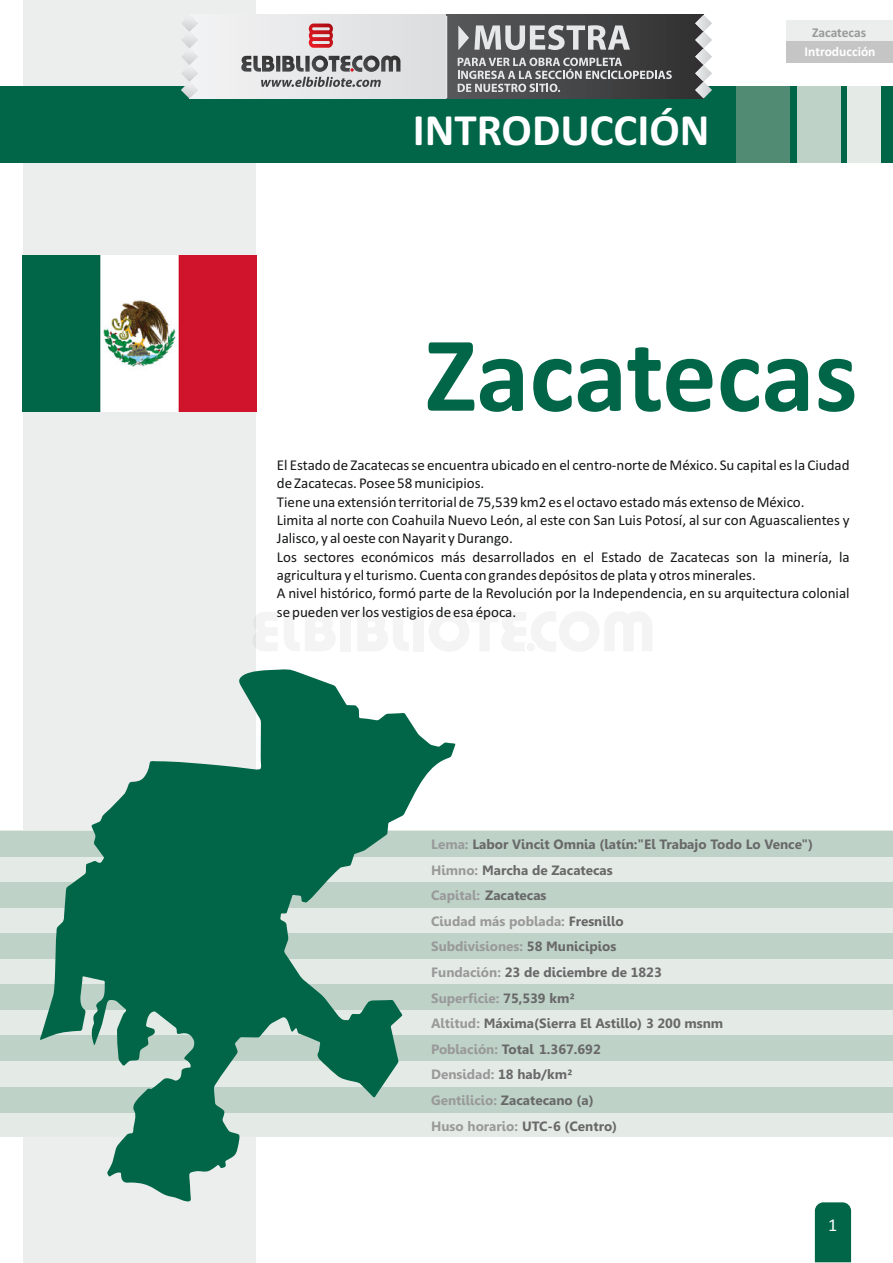
<style>
.page{position:relative;width:893px;height:1263px;background:#fff}
.page>*{position:absolute;margin:0;border:0;box-sizing:border-box;transform-origin:0 0}
.t1{font:700 108px "Calibri";letter-spacing:-.005em;color:#006647}
.t2{font:700 45px "Calibri";color:#fff}
.t3{font:18px "Calibri";color:#fff}
.t4{font:15px/18.3px "Calibri";color:#151616}
.t5{font:700 13.5px/25.7px "Gisha";color:#686868}
.t6{font:700 13.5px "Calibri";color:#fff}
.t7{font:700 13.5px "Calibri";letter-spacing:-.005em;color:#999}
.s1{color:#999}
</style>
<div class="page">
<div style="left:23px;top:0;width:232px;height:1263px;background:#eceded"></div>
<div style="left:786px;top:20px;width:107px;height:22px;background:#eceded"></div>
<div style="left:786px;top:41px;width:107px;height:22px;background:#c5c5c5"></div>
<img style="left:22px;top:256px;width:234px;height:155px">
<div style="left:1px;top:86px;width:892px;height:77px;background:#006647"></div>
<div style="left:798px;top:86px;width:43px;height:77px;background:#bed2c8"></div>
<div style="left:847px;top:86px;width:34px;height:77px;background:#e4ebe7"></div>
<div style="left:815px;top:1202px;width:36px;height:60px;background:#006647"></div>
<div style="left:0;top:830px;width:893px;height:307px;background:#e4ebe7"></div>
<div style="left:0;top:882px;width:893px;height:26px;background:#bed2c8"></div>
<div style="left:0;top:933px;width:893px;height:26px;background:#bed2c8"></div>
<div style="left:0;top:984px;width:893px;height:26px;background:#bed2c8"></div>
<div style="left:0;top:1035px;width:893px;height:26px;background:#bed2c8"></div>
<div style="left:0;top:1087px;width:893px;height:25px;background:#bed2c8"></div>
<div style="left:0;top:831px;width:893px;height:26px;background:#bed2c8"></div>
<svg style="left:38px;top:668px;width:418px;height:534px"></svg>
<div style="left:736px;top:86px;width:53px;height:77px;background:#528b73"></div>
<div style="left:189px;top:15px;width:514px;height:83px;background:#e6e7e9"></div>
<svg style="left:255px;top:612px;width:22px;height:39px"></svg>
<svg style="left:284px;top:612px;width:51px;height:39px"></svg>
<div style="left:340px;top:612px;width:11px;height:39px;background:#f4f4f4"></div>
<svg style="left:358px;top:612px;width:50px;height:39px"></svg>
<div style="left:413px;top:612px;width:11px;height:39px;background:#f4f4f4"></div>
<svg style="left:429px;top:612px;width:223px;height:39px"></svg>
<div style="left:446px;top:15px;width:257px;height:83px;background:linear-gradient(to right,#5a5b5d,#323232)"></div>
<svg style="left:181px;top:15px;width:17px;height:83px"></svg>
<svg style="left:695px;top:15px;width:17px;height:83px"></svg>
<svg style="left:309px;top:24px;width:24px;height:24px"></svg>
<svg style="left:241px;top:56px;width:159px;height:31px"></svg>
<svg style="left:458px;top:58px;width:214px;height:34px"></svg>
<svg style="left:458px;top:25px;width:172px;height:25px"></svg>
<hr style="left:446px;top:16px;width:1px;height:82px;background:#e6e7e9">
<h2 class="t2" style="left:413px;top:111px;width:298px">INTRODUCCIÓN</h2>
<p class="t7" style="left:812px;top:27px;width:56px">Zacatecas</p>
<p class="t6" style="left:805px;top:46px;width:72px">Introducción</p>
<h1 class="t1" style="left:425px;top:330px;width:434px">Zacatecas</h1>
<p class="t4" style="left:277px;top:457px;width:574px">El Estado de Zacatecas se encuentra ubicado en el centro-norte de México. Su capital es la Ciudad de Zacatecas. Posee 58 municipios.<br>Tiene una extensión territorial de 75,539 km2 es el octavo estado más extenso de México.<br>Limita al norte con Coahuila Nuevo León, al este con San Luis Potosí, al sur con Aguascalientes y Jalisco, y al oeste con Nayarit y Durango.<br>Los sectores económicos más desarrollados en el Estado de Zacatecas son la minería, la agricultura y el turismo. Cuenta con grandes depósitos de plata y otros minerales.<br>A nivel histórico, formó parte de la Revolución por la Independencia, en su arquitectura colonial se pueden ver los vestigios de esa época.</p>
<p class="t5" style="left:431px;top:832px;width:383px"><span class="s1">Lema:</span> Labor Vincit Omnia (latín:"El Trabajo Todo Lo Vence")<br><span class="s1">Himno:</span> Marcha de Zacatecas<br><span class="s1">Capital:</span> Zacatecas<br><span class="s1">Ciudad más poblada:</span> Fresnillo<br><span class="s1">Subdivisiones:</span> 58 Municipios<br><span class="s1">Fundación:</span> 23 de diciembre de 1823<br><span class="s1">Superficie:</span> 75,539 km²<br><span class="s1">Altitud:</span> Máxima(Sierra El Astillo) 3 200 msnm<br><span class="s1">Población:</span> Total 1.367.692<br><span class="s1">Densidad:</span> 18 hab/km²<br><span class="s1">Gentilicio:</span> Zacatecano (a)<br><span class="s1">Huso horario:</span> UTC-6 (Centro)</p>
<p class="t3" style="left:828px;top:1218px;width:11px">1</p>
</div>
